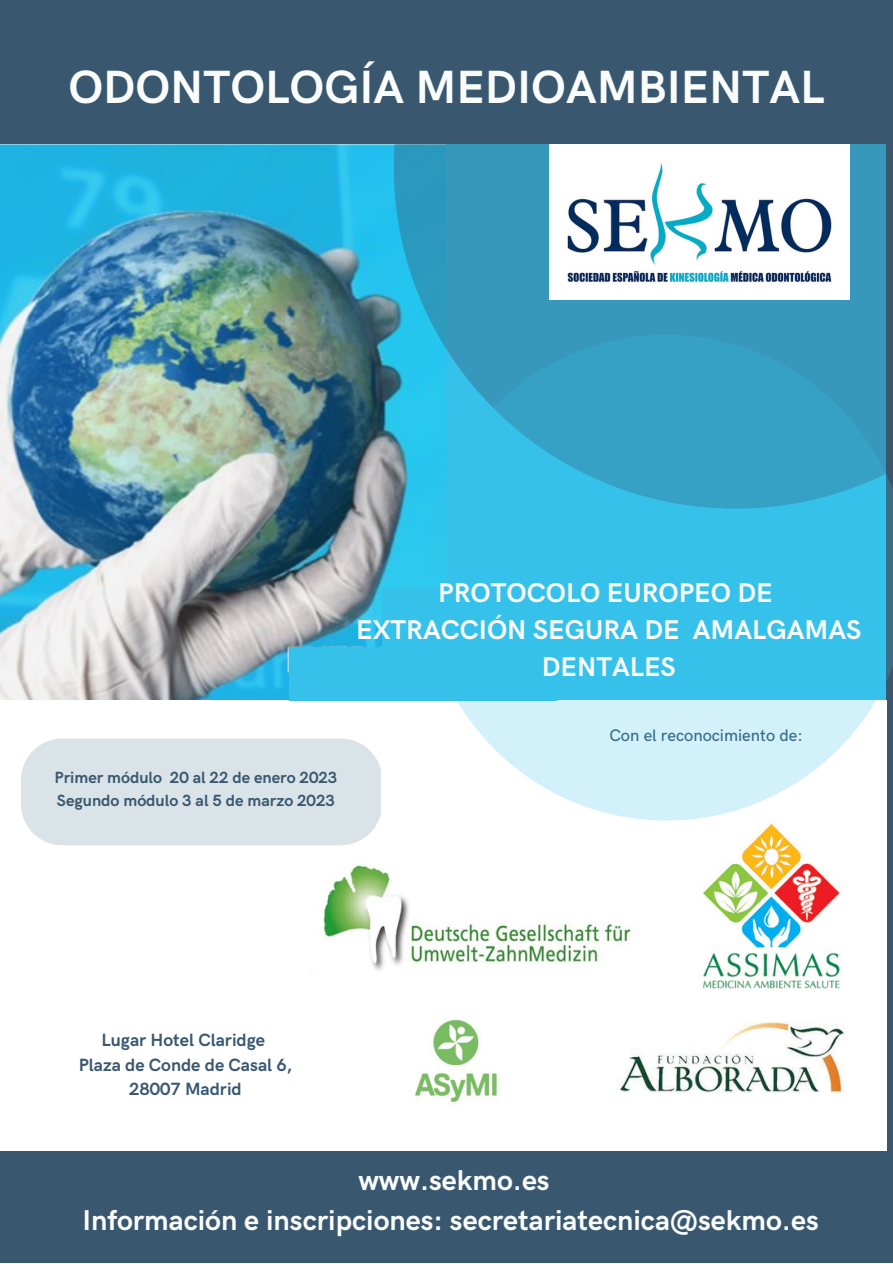
<style>
.page{position:relative;width:893px;height:1264px;background:#fff}
.page>*{position:absolute;margin:0;border:0;box-sizing:border-box;transform-origin:0 0}
.t1{font:700 46.8px "HK Grotesk";color:#f9fcfb}
.t2{font:700 28.8px/39.3px "HK Grotesk";color:#f9fcfb;text-align:center}
.t3{font:700 27.15px/37px "HK Grotesk";color:#f9fcfb;text-align:center}
.t4{font:700 17.7px/24.8px "HK Grotesk";color:#395870;text-align:center}
.t5{font:500 16.8px "HK Grotesk";color:#395870}
.t6{font:700 16.2px/22.5px "HK Grotesk";color:#395870}
</style>
<div class="page">
<div style="left:0;top:0;width:892px;height:1262px;background:#395870"></div>
<img style="left:0;top:144px;width:423px;height:556px">
<svg style="left:393px;top:144px;width:493px;height:364px;background:#359ec1"></svg>
<div style="left:0;top:700px;width:886px;height:450px;background:#fff"></div>
<img style="left:323px;top:865px;width:308px;height:106px">
<img style="left:703px;top:823px;width:137px;height:166px">
<img style="left:618px;top:1021px;width:227px;height:71px">
<img style="left:549px;top:144px;width:300px;height:155px">
<svg style="left:423px;top:335px;width:469px;height:485px;background:#68c4e0"></svg>
<div style="left:288px;top:647px;width:268px;height:53px;background:#36c1ea"></div>
<div style="left:382px;top:588px;width:481px;height:79px;background:#36c1ea"></div>
<img style="left:414px;top:1019px;width:84px;height:84px">
<div style="left:21px;top:738px;width:359px;height:107px;background:#dae4e8"></div>
<h1 class="t1" style="left:68px;top:61px;width:757px">ODONTOLOGÍA MEDIOAMBIENTAL</h1>
<p class="t3" style="left:356px;top:575px;width:506px">PROTOCOLO EUROPEO DE<br>EXTRACCIÓN SEGURA DE AMALGAMAS<br>DENTALES</p>
<p class="t6" style="left:55px;top:767px;width:284px">Primer módulo 20 al 22 de enero 2023<br>Segundo módulo 3 al 5 de marzo 2023</p>
<p class="t4" style="left:79px;top:1028px;width:215px">Lugar Hotel Claridge<br>Plaza de Conde de Casal 6,<br>28007 Madrid</p>
<p class="t5" style="left:609px;top:725px;width:195px">Con el reconocimiento de:</p>
<p class="t2" style="left:82px;top:1161px;width:737px">www.sekmo.es<br>Información e inscripciones: secretariatecnica@sekmo.es</p>
</div>
